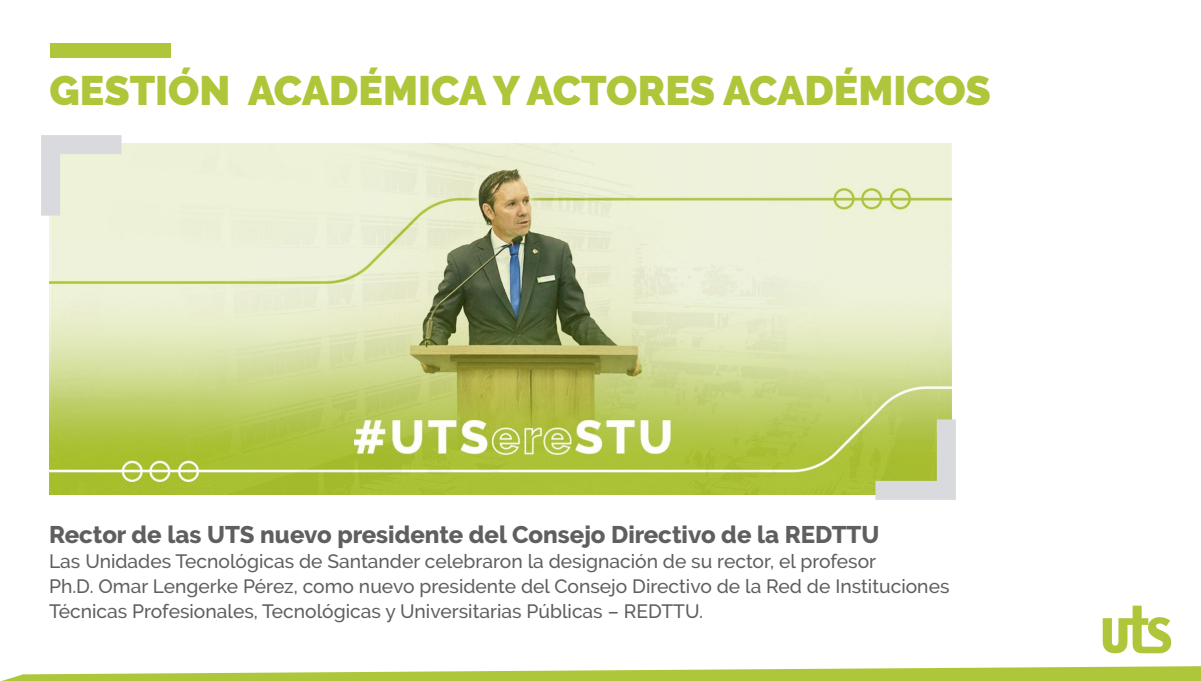
<style>
.page{position:relative;width:1201px;height:681px;background:#fff}
.page>*{position:absolute;margin:0;border:0;box-sizing:border-box;transform-origin:0 0}
.t1{font:900 41px "Raleway";color:#afc63b}
.t2{font:800 24px "Raleway";color:#605f5f}
.t3{font:500 19.2px/25px "Raleway";color:#605f5f}
</style>
<div class="page">
<svg style="left:5px;top:666px;width:1195px;height:14px"></svg>
<div style="left:50px;top:43px;width:120px;height:15px;background:#afc63b"></div>
<svg style="left:1102px;top:605px;width:69px;height:48px"></svg>
<img style="left:49px;top:143px;width:902px;height:351px">
<svg style="left:41px;top:135px;width:80px;height:80px;background:#e4e7db"></svg>
<svg style="left:875px;top:419px;width:80px;height:80px;background:#bdca7c"></svg>
<h1 class="t1" style="left:50px;top:67px;width:942px">GESTIÓN ACADÉMICA Y ACTORES ACADÉMICOS</h1>
<p class="t2" style="left:49px;top:521px;width:831px">Rector de las UTS nuevo presidente del Consejo Directivo de la REDTTU</p>
<p class="t3" style="left:49px;top:549px;width:902px">Las Unidades Tecnológicas de Santander celebraron la designación de su rector, el profesor<br>Ph.D. Omar Lengerke Pérez, como nuevo presidente del Consejo Directivo de la Red de Instituciones<br>Técnicas Profesionales, Tecnológicas y Universitarias Públicas – REDTTU.</p>
</div>
